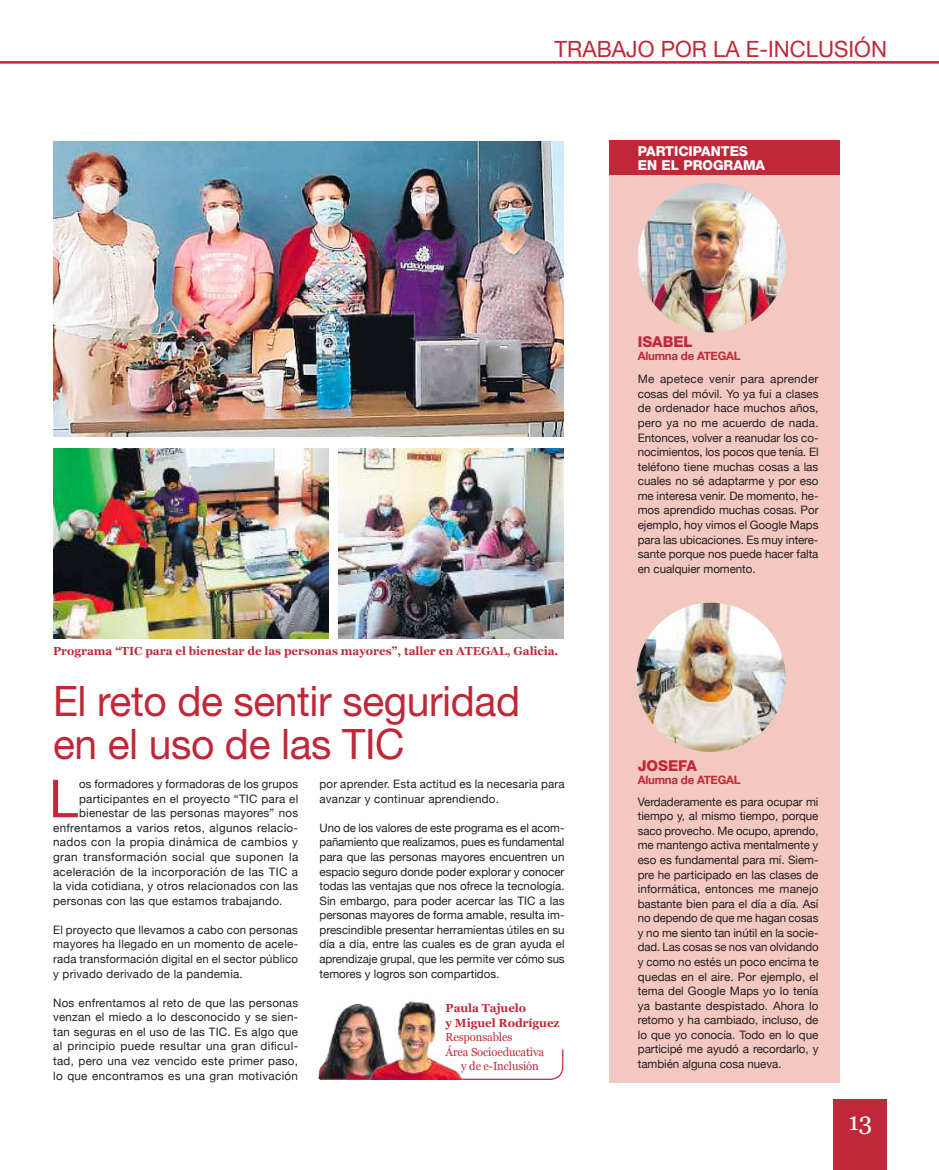
<style>
.page{position:relative;width:939px;height:1170px;background:#fff}
.page>*{position:absolute;margin:0;border:0;box-sizing:border-box;transform-origin:0 0}
.t1{font:52.38px "Helvetica Neue";color:#c02839}
.t2{font:42px/42.5px "Helvetica Neue";letter-spacing:-.01em;color:#c02839}
.t3{font:25px "Georgia";color:#fff}
.t4{font:22.5px "Helvetica Neue";color:#c02839}
.t5{font:800 15px "Helvetica Neue";letter-spacing:-.005em;color:#c02839}
.t6{font:800 13.75px "Helvetica Neue";color:#fff}
.t7{font:11.62px/14.6px "Helvetica Neue";letter-spacing:.02em;color:#241f1f;text-align:justify}
.t8{font:700 11.62px/14.6px "Georgia";letter-spacing:-.005em;color:#c02839}
.t9{font:11.62px "Georgia";letter-spacing:-.01em;color:#c02839}
.t10{font:700 11.62px "Helvetica Neue";letter-spacing:-.02em;color:#c02839}
</style>
<div class="page">
<div style="left:609px;top:141px;width:231px;height:941px;background:#f2c8c0"></div>
<div style="left:609px;top:140px;width:231px;height:34px;background:#c02839"></div>
<hr style="left:0;top:61px;width:939px;height:2px;background:#c02839">
<div style="left:834px;top:1098px;width:53px;height:71px;background:#c02839"></div>
<img style="left:638px;top:183px;width:149px;height:149px;border-radius:75px">
<img style="left:636px;top:602px;width:150px;height:150px;border-radius:75px">
<img style="left:329px;top:1003px;width:37px;height:45px">
<img style="left:318px;top:1048px;width:246px;height:32px">
<img style="left:53px;top:142px;width:510px;height:294px">
<img style="left:53px;top:448px;width:275px;height:190px">
<img style="left:339px;top:448px;width:224px;height:190px">
<img style="left:366px;top:1001px;width:102px;height:77px">
<h3 class="t4" style="left:554px;top:35px;width:235px">TRABAJO POR LA E-INCLU</h3>
<h3 class="t4" style="left:834px;top:35px;width:37px">SIÓN</h3>
<p class="t6" style="left:638px;top:143px;width:27px">PARTICIP</p>
<p class="t6" style="left:701px;top:143px;width:20px">ANTES</p>
<p class="t6" style="left:638px;top:156px;width:57px">ENELPROGR</p>
<p class="t6" style="left:733px;top:156px;width:33px">AMA</p>
<p class="t5" style="left:638px;top:333px;width:36px">ISABEL</p>
<p class="t10" style="left:638px;top:346px;width:104px">Alumna de ATEGAL</p>
<p class="t8" style="left:53px;top:642px;width:507px">Programa “TIC para el bienestar de las personas mayores”, taller en ATEGAL, Galicia.</p>
<h2 class="t2" style="left:53px;top:679px;width:469px">El reto de sentir seguridad en el uso de las TIC</h2>
<h1 class="t1" style="left:49px;top:760px;width:26px">L</h1>
<p class="t7" style="left:79px;top:777px;width:220px">os formadores y formadoras de los grupos</p>
<p class="t7" style="left:319px;top:777px;width:247px">por aprender. Esta actitud es la necesaria para avanzar y continuar aprendiendo.</p>
<p class="t7" style="left:319px;top:821px;width:247px">Uno de los valores de este programa es el acom&shy;pañamiento que realizamos, pues es fundamental para que las personas mayores encuentren un espacio seguro donde poder explorar y conocer todas las ventajas que nos ofrece la tecnología.<br>Sin embargo, para poder acercar las TIC a las personas mayores de forma amable, resulta im&shy;prescindible presentar herramientas útiles en su día a día, entre las cuales es de gran ayuda el aprendizaje grupal, que les permite ver cómo sus temores y logros son compartidos.</p>
<p class="t7" style="left:79px;top:791px;width:221px">participantes en el proyecto “TI C para el</p>
<p class="t7" style="left:79px;top:806px;width:221px">bienestar de las personas mayores” nos</p>
<p class="t7" style="left:53px;top:821px;width:246px">enfrentamos a varios retos, algunos relacio-</p>
<p class="t7" style="left:53px;top:835px;width:246px">nados con la propia dinámica de cambios y</p>
<p class="t7" style="left:53px;top:850px;width:247px">gran transformación social que suponen la</p>
<p class="t7" style="left:53px;top:864px;width:247px">aceleración de la incorporación de las TIC a</p>
<p class="t7" style="left:53px;top:879px;width:247px">la vida cotidiana, y otros relacionados con las</p>
<p class="t7" style="left:53px;top:893px;width:231px">personas con las que estamos trabajando.</p>
<p class="t7" style="left:53px;top:923px;width:247px">El proyecto que llevamos a cabo con personas mayores ha llegado en un momento de acele&shy;rada transformación digital en el sector público y privado derivado de la pandemia.</p>
<p class="t7" style="left:53px;top:995px;width:247px">Nos enfrentamos al reto de que las personas venzan el miedo a lo desconocido y se sien&shy;tan seguras en el uso de las TIC. Es algo que al principio puede resultar una gran dificul&shy;tad, pero una vez vencido este primer paso, lo que encontramos es una gran motivación</p>
<p class="t8" style="left:446px;top:1000px;width:116px">Paula Tajuelo<br>y Miguel Rodríguez</p>
<p class="t9" style="left:446px;top:1028px;width:68px">Responsables</p>
<p class="t9" style="left:446px;top:1043px;width:100px">Área Socioeducativa</p>
<p class="t9" style="left:461px;top:1057px;width:79px">y de e-Inclusión</p>
<p class="t7" style="left:638px;top:372px;width:182px">Me apetece venir para aprender cosas del móvil. Yo ya fui a clases de ordenador hace muchos años, pero ya no me acuerdo de nada.<br>Entonces, volver a reanudar los co&shy;nocimientos, los pocos que tenía. El teléfono tiene muchas cosas a las cuales no sé adaptarme y por eso me interesa venir. De momento, he&shy;mos aprendido muchas cosas. Por ejemplo, hoy vimos el Google Maps para las ubicaciones. Es muy intere&shy;sante porque nos puede hacer falta en cualquier momento.</p>
<p class="t5" style="left:638px;top:756px;width:20px">JOSEF</p>
<p class="t5" style="left:686px;top:756px;width:12px">A</p>
<p class="t10" style="left:638px;top:770px;width:104px">Alumna de ATEGAL</p>
<p class="t7" style="left:638px;top:795px;width:182px">Verdaderamente es para ocupar mi tiempo y, al mismo tiempo, porque saco provecho. Me ocupo, aprendo, me mantengo activa mentalmente y eso es fundamental para mí. Siem&shy;pre he participado en las clases de informática, entonces me manejo bastante bien para el día a día. Así no dependo de que me hagan cosas y no me siento tan inútil en la socie&shy;dad. Las cosas se nos van olvidando y como no estés un poco encima te quedas en el aire. Por ejemplo, el tema del Google Maps yo lo tenía ya bastante despistado. Ahora lo retomo y ha cambiado, incluso, de lo que yo conocía. Todo en lo que participé me ayudó a recordarlo, y también alguna cosa nueva.</p>
<h3 class="t3" style="left:848px;top:1102px;width:26px">13</h3>
</div>
